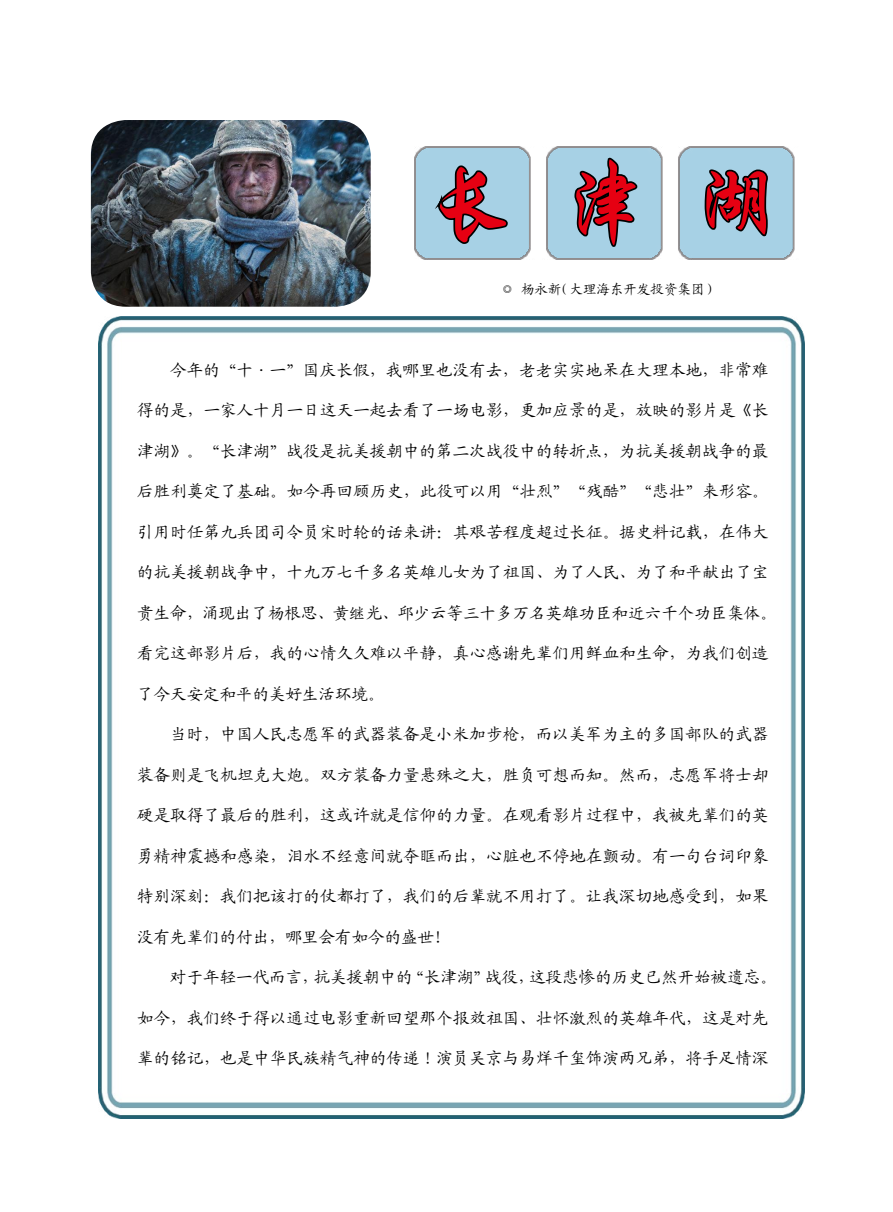
<style>
.page{position:relative;width:893px;height:1212px;background:#fff}
.page>*{position:absolute;margin:0;border:0;box-sizing:border-box;transform-origin:0 0}
.t1{font:86.4px "ST Xingkai";color:#e60012}
.t2{font:16.5px "Kai Ti GB2312";letter-spacing:.01em;color:#000}
.t3{font:13.5px "Kai Ti GB2312";color:#000}
</style>
<div class="page">
<img style="left:99px;top:316px;width:706px;height:802px">
<img style="left:414px;top:147px;width:381px;height:113px">
<svg style="left:429px;top:163px;width:82px;height:83px;background:#83a4b4"></svg>
<svg style="left:572px;top:155px;width:68px;height:94px;background:#718e9c"></svg>
<svg style="left:703px;top:167px;width:67px;height:71px;background:#566c77"></svg>
<img style="left:91px;top:120px;width:280px;height:187px">
<h1 class="t1" style="left:429px;top:159px;width:353px">长津湖</h1>
<p class="t3" style="left:501px;top:282px;width:219px">◎ 杨永新（大理海东开发投资集团）</p>
<p class="t2" style="left:170px;top:361px;width:600px">今年的“十·一”国庆长假，我哪里也没有去，老老实实地呆在大理本地，非常难</p>
<p class="t2" style="left:137px;top:402px;width:633px">得的是，一家人十月一日这天一起去看了一场电影，更加应景的是，放映的影片是《长</p>
<p class="t2" style="left:137px;top:443px;width:633px">津湖》。“长津湖”战役是抗美援朝中的第二次战役中的转折点，为抗美援朝战争的最</p>
<p class="t2" style="left:137px;top:483px;width:633px">后胜利奠定了基础。如今再回顾历史，此役可以用“壮烈”“残酷”“悲壮”来形容。</p>
<p class="t2" style="left:137px;top:524px;width:633px">引用时任第九兵团司令员宋时轮的话来讲：其艰苦程度超过长征。据史料记载，在伟大</p>
<p class="t2" style="left:137px;top:564px;width:633px">的抗美援朝战争中，十九万七千多名英雄儿女为了祖国、为了人民、为了和平献出了宝</p>
<p class="t2" style="left:137px;top:605px;width:641px">贵生命，涌现出了杨根思、黄继光、邱少云等三十多万名英雄功臣和近六千个功臣集体。</p>
<p class="t2" style="left:137px;top:645px;width:633px">看完这部影片后，我的心情久久难以平静，真心感谢先辈们用鲜血和生命，为我们创造</p>
<p class="t2" style="left:137px;top:686px;width:249px">了今天安定和平的美好生活环境。</p>
<p class="t2" style="left:170px;top:726px;width:600px">当时，中国人民志愿军的武器装备是小米加步枪，而以美军为主的多国部队的武器</p>
<p class="t2" style="left:137px;top:767px;width:633px">装备则是飞机坦克大炮。双方装备力量悬殊之大，胜负可想而知。然而，志愿军将士却</p>
<p class="t2" style="left:137px;top:807px;width:633px">硬是取得了最后的胜利，这或许就是信仰的力量。在观看影片过程中，我被先辈们的英</p>
<p class="t2" style="left:137px;top:848px;width:633px">勇精神震撼和感染，泪水不经意间就夺眶而出，心脏也不停地在颤动。有一句台词印象</p>
<p class="t2" style="left:137px;top:888px;width:633px">特别深刻：我们把该打的仗都打了，我们的后辈就不用打了。让我深切地感受到，如果</p>
<p class="t2" style="left:137px;top:929px;width:315px">没有先辈们的付出，哪里会有如今的盛世！</p>
<p class="t2" style="left:170px;top:969px;width:608px">对于年轻一代而言，抗美援朝中的“长津湖”战役，这段悲惨的历史已然开始被遗忘。</p>
<p class="t2" style="left:137px;top:1010px;width:633px">如今，我们终于得以通过电影重新回望那个报效祖国、壮怀激烈的英雄年代，这是对先</p>
<p class="t2" style="left:137px;top:1050px;width:633px">辈的铭记，也是中华民族精气神的传递 ! 演员吴京与易烊千玺饰演两兄弟，将手足情深</p>
</div>
